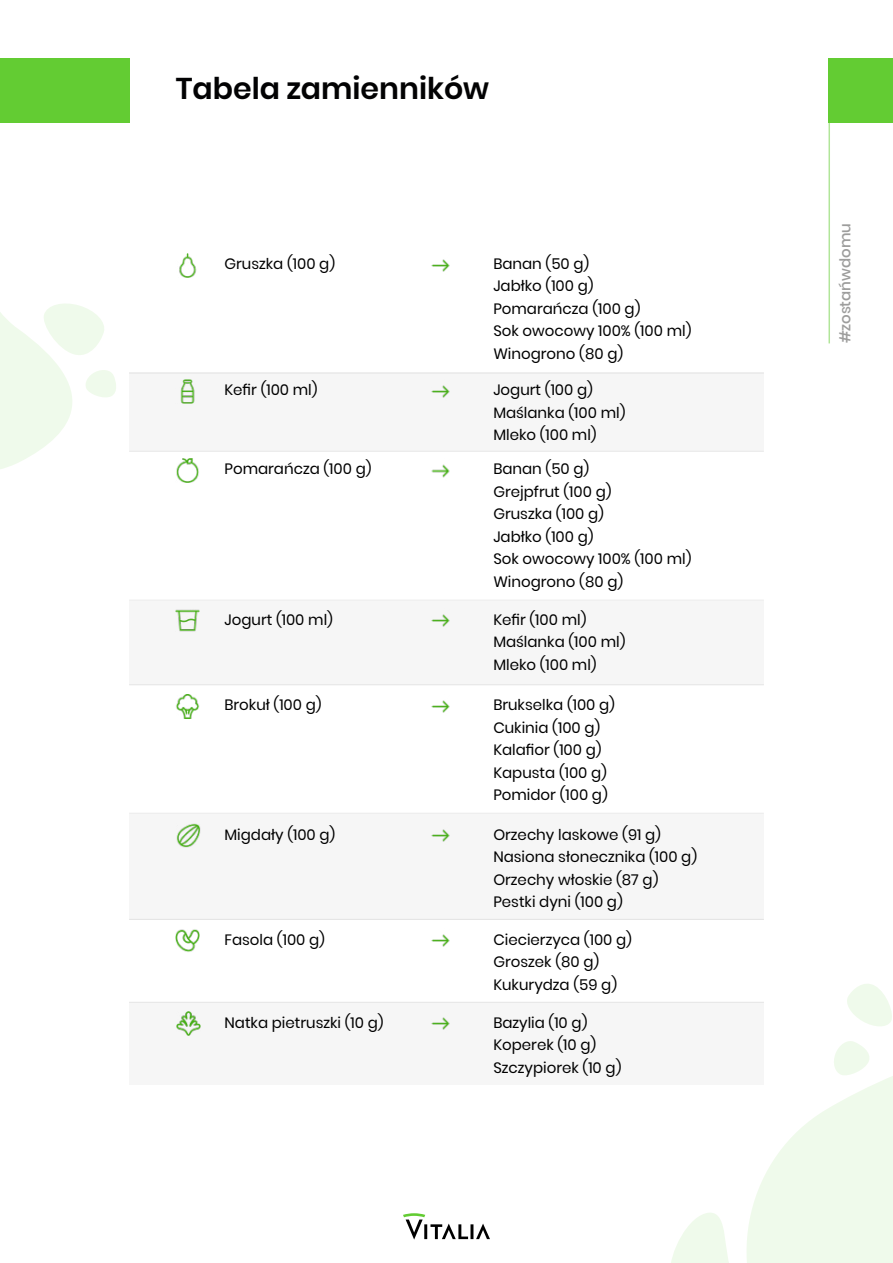
<style>
.page{position:relative;width:893px;height:1263px;background:#fff}
.page>*{position:absolute;margin:0;border:0;box-sizing:border-box;transform-origin:0 0}
.t1{font:600 30px "Poppins";color:#020203}
.t2{font:15px/22.5px "Poppins";color:#000}
.t3{font:500 15px "Poppins";color:#9d9d9c}
</style>
<div class="page">
<svg style="left:671px;top:984px;width:222px;height:279px"></svg>
<svg style="left:0;top:303px;width:116px;height:166px"></svg>
<hr style="left:828px;top:66px;width:2px;height:277px;background:#63cc33">
<div style="left:828px;top:58px;width:65px;height:64px;background:#63cc33"></div>
<div style="left:0;top:58px;width:129px;height:64px;background:#63cc33"></div>
<svg style="left:403px;top:1213px;width:87px;height:26px"></svg>
<div style="left:129px;top:1002px;width:635px;height:82px;background:#f6f6f6"></div>
<div style="left:129px;top:373px;width:635px;height:78px;background:#f6f6f6"></div>
<div style="left:129px;top:600px;width:635px;height:84px;background:#f6f6f6"></div>
<div style="left:129px;top:814px;width:635px;height:105px;background:#f6f6f6"></div>
<hr style="left:129px;top:451px;width:635px;height:1px;background:#c6c6c6">
<hr style="left:129px;top:600px;width:635px;height:1px;background:#c6c6c6">
<hr style="left:129px;top:684px;width:635px;height:1px;background:#c6c6c6">
<hr style="left:129px;top:813px;width:635px;height:1px;background:#c6c6c6">
<img style="left:176px;top:458px;width:23px;height:24px">
<img style="left:180px;top:379px;width:15px;height:24px">
<img style="left:176px;top:609px;width:24px;height:23px">
<img style="left:431px;top:385px;width:19px;height:13px">
<img style="left:431px;top:614px;width:19px;height:13px">
<img style="left:431px;top:464px;width:19px;height:14px">
<img style="left:176px;top:694px;width:23px;height:24px">
<hr style="left:129px;top:919px;width:635px;height:1px;background:#c6c6c6">
<hr style="left:129px;top:1002px;width:635px;height:1px;background:#c6c6c6">
<img style="left:176px;top:824px;width:24px;height:24px">
<img style="left:176px;top:929px;width:24px;height:23px">
<img style="left:431px;top:700px;width:19px;height:13px">
<img style="left:431px;top:829px;width:19px;height:13px">
<img style="left:431px;top:934px;width:19px;height:13px">
<img style="left:176px;top:1012px;width:24px;height:24px">
<img style="left:431px;top:1017px;width:19px;height:13px">
<hr style="left:129px;top:373px;width:635px;height:1px;background:#c6c6c6">
<img style="left:431px;top:259px;width:19px;height:13px">
<img style="left:179px;top:253px;width:18px;height:24px">
<h1 class="t1" style="left:176px;top:71px;width:315px">Tabela zamienników</h1>
<p class="t2" style="left:224px;top:252px;width:112px">Gruszka (100 g)</p>
<p class="t2" style="left:493px;top:252px;width:200px">Banan (50 g)<br>Jabłko (100 g)<br>Pomarańcza (100 g)<br>Sok owocowy 100% (100 ml)<br>Winogrono (80 g)</p>
<p class="t2" style="left:224px;top:379px;width:95px">Kefir (100 ml)</p>
<p class="t2" style="left:493px;top:379px;width:134px">Jogurt (100 g)<br>Maślanka (100 ml)<br>Mleko (100 ml)</p>
<p class="t2" style="left:224px;top:458px;width:149px">Pomarańcza (100 g)</p>
<p class="t2" style="left:493px;top:458px;width:200px">Banan (50 g)<br>Grejpfrut (100 g)<br>Gruszka (100 g)<br>Jabłko (100 g)<br>Sok owocowy 100% (100 ml)<br>Winogrono (80 g)</p>
<p class="t2" style="left:224px;top:608px;width:110px">Jogurt (100 ml)</p>
<p class="t2" style="left:493px;top:608px;width:134px">Kefir (100 ml)<br>Maślanka (100 ml)<br>Mleko (100 ml)</p>
<p class="t2" style="left:224px;top:694px;width:99px">Brokuł (100 g)</p>
<p class="t2" style="left:493px;top:694px;width:123px">Brukselka (100 g)<br>Cukinia (100 g)<br>Kalafior (100 g)<br>Kapusta (100 g)<br>Pomidor (100 g)</p>
<p class="t2" style="left:224px;top:823px;width:112px">Migdały (100 g)</p>
<p class="t2" style="left:493px;top:823px;width:205px">Orzechy laskowe (91 g)<br>Nasiona słonecznika (100 g)<br>Orzechy włoskie (87 g)<br>Pestki dyni (100 g)</p>
<p class="t2" style="left:224px;top:928px;width:102px">Fasola (100 g)</p>
<p class="t2" style="left:493px;top:928px;width:140px">Ciecierzyca (100 g)<br>Groszek (80 g)<br>Kukurydza (59 g)</p>
<p class="t2" style="left:224px;top:1011px;width:161px">Natka pietruszki (10 g)</p>
<p class="t2" style="left:493px;top:1011px;width:130px">Bazylia (10 g)<br>Koperek (10 g)<br>Szczypiorek (10 g)</p>
<p class="t3" style="left:836px;top:343px;width:122px;rotate:-90deg">#zostańwdomu</p>
</div>
